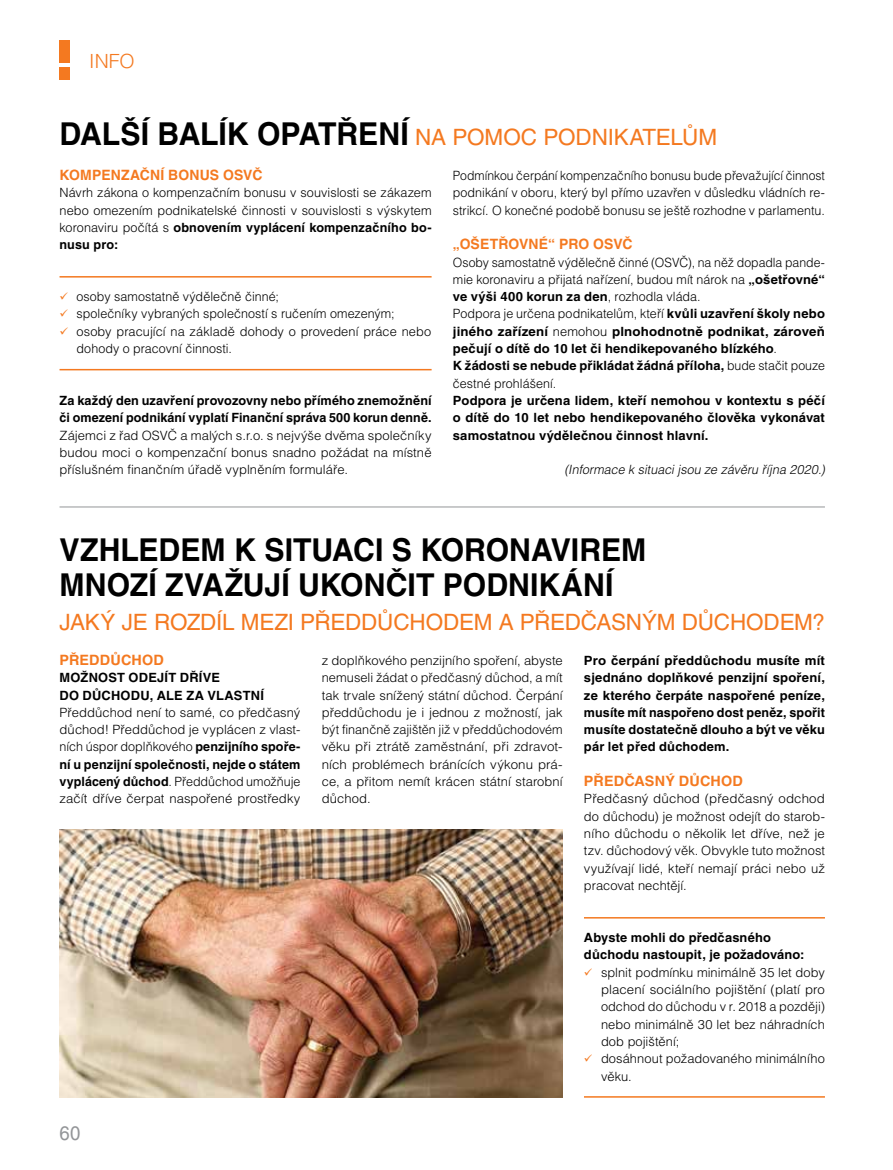
<style>
.page{position:relative;width:893px;height:1170px;background:#fff}
.page>*{position:absolute;margin:0;border:0;box-sizing:border-box;transform-origin:0 0}
.t1{font:700 31.5px/34.7px "Helvetica CE";color:#000;scale:.96 1}
.t2{font:22.5px "Helvetica CE";letter-spacing:-.01em;color:#f47920}
.t3{font:19.65px "Helvetica CE";color:#939598;scale:.94 1}
.t4{font:300 19.5px "Helvetica CE";color:#f47920}
.t5{font:700 14.25px "Helvetica CE";letter-spacing:.01em;color:#f47920}
.t6{font:300 12.75px/17.2px "Helvetica CE";letter-spacing:.005em;color:#000;text-align:justify}
.t7{font:300 12.75px/17.2px "Helvetica CE";letter-spacing:.005em;color:#000;text-align:justify;scale:.96 1}
.t8{font:700 12.75px/17.2px "Helvetica CE";letter-spacing:.01em;color:#000}
.t9{font:300 12.75px/17.2px "Helvetica CE";letter-spacing:.005em;color:#000;text-align:justify;scale:1.04 1}
.t10{font:700 12.75px/17.2px "Helvetica CE";letter-spacing:.01em;color:#000;text-align:justify;scale:1.04 1}
.t11{font:italic 300 12.75px "Helvetica CE";color:#000}
.s1{font-weight:700;font-size:31.5px;color:#000}
.s2{font-weight:700}
.s3{color:#f47920}
</style>
<div class="page">
<div style="left:60px;top:40px;width:10px;height:23px;background:#f47920"></div>
<div style="left:60px;top:67px;width:10px;height:13px;background:#f47920"></div>
<hr style="left:60px;top:506px;width:765px;height:1px;background:#939598">
<hr style="left:60px;top:276px;width:372px;height:1px;background:#f47920">
<hr style="left:60px;top:369px;width:372px;height:1px;background:#f47920">
<img style="left:60px;top:829px;width:503px;height:268px">
<hr style="left:584px;top:917px;width:241px;height:1px;background:#f47920">
<hr style="left:584px;top:1096px;width:241px;height:1px;background:#f47920">
<h3 class="t4" style="left:89px;top:50px;width:47px">INFO</h3>
<h2 class="t2" style="left:60px;top:124px;width:659px"><span class="s1">DALŠÍ BALÍK OPATŘENÍ</span> NA POMOC PODNIKATELŮM</h2>
<p class="t5" style="left:60px;top:166px;width:204px">KOMPENZAČNÍ BONUS OSVČ</p>
<p class="t6" style="left:60px;top:184px;width:374px">Návrh zákona o kompenzačním bonusu v souvislosti se zákazem nebo omezením podnikatelské činnosti v souvislosti s výskytem koronaviru počítá s <span class="s2">obnovením vyplácení kompenzačního bo&shy;nusu pro:</span></p>
<p class="t7" style="left:453px;top:167px;width:389px">Podmínkou čerpání kompenzačního bonusu bude převažující činnost podnikání v oboru, který byl přímo uzavřen v důsledku vládních re&shy;strikcí. O konečné podobě bonusu se ještě rozhodne v parlamentu.</p>
<p class="t5" style="left:453px;top:235px;width:181px">„OŠETŘOVNÉ“ PRO OSVČ</p>
<p class="t7" style="left:453px;top:253px;width:389px;text-align:left">Osoby samostatně výdělečně činné (OSVČ), na něž dopadla pande&shy;mie koronaviru a přijatá nařízení, budou mít nárok na <span class="s2">„ošetřovné“ ve výši 400 korun za den</span>, rozhodla vláda.<br>Podpora je určena podnikatelům, kteří <span class="s2">kvůli uzavření školy nebo jiného zařízení</span> nemohou <span class="s2">plnohodnotně podnikat, zároveň pečují o dítě do 10 let či hendikepovaného blízkého</span>.<br><span class="s2">K žádosti se nebude přikládat žádná příloha,</span> bude stačit pouze čestné prohlášení.</p>
<p class="t8" style="left:453px;top:392px;width:374px;text-align:justify">Podpora je určena lidem, kteří nemohou v kontextu s péčí o dítě do 10 let nebo hendikepovaného člověka vykonávat samostatnou výdělečnou činnost hlavní.</p>
<p class="t11" style="left:564px;top:462px;width:265px">(Informace k situaci jsou ze závěru října 2020.)</p>
<p class="t6" style="left:60px;top:288px;width:221px"><span class="s3">✓</span> osoby samostatně výdělečně činné;</p>
<p class="t6" style="left:60px;top:305px;width:337px"><span class="s3">✓</span> společníky vybraných společností s ručením omezeným;</p>
<p class="t6" style="left:77px;top:322px;width:356px;text-indent:-17px"><span class="s3">✓</span> osoby pracující na základě dohody o provedení práce nebo dohody o pracovní činnosti.</p>
<p class="t8" style="left:60px;top:392px;width:374px">Za každý den uzavření provozovny nebo přímého znemožnění či omezení podnikání vyplatí Finanční správa 500 korun denně.</p>
<p class="t6" style="left:60px;top:426px;width:374px">Zájemci z řad OSVČ a malých s.r.o. s nejvýše dvěma společníky budou moci o kompenzační bonus snadno požádat na místně příslušném finančním úřadě vyplněním formuláře.</p>
<h1 class="t1" style="left:60px;top:532px;width:613px">VZHLEDEM K SITUACI S KORONAVIREM<br>MNOZÍ ZVAŽUJÍ UKONČIT PODNIKÁNÍ</h1>
<h2 class="t2" style="left:60px;top:609px;width:767px">JAKÝ JE ROZDÍL MEZI PŘEDDŮCHODEM A PŘEDČASNÝM DŮCHODEM?</h2>
<p class="t5" style="left:60px;top:651px;width:106px">PŘEDDŮCHOD</p>
<p class="t8" style="left:60px;top:668px;width:206px">MOŽNOST ODEJÍT DŘÍVE<br>DO DŮCHODU, ALE ZA VLASTNÍ</p>
<p class="t6" style="left:60px;top:703px;width:242px">Předdůchod není to samé, co předčasný důchod! Předdůchod je vyplácen z vlast&shy;ních úspor doplňkového <span class="s2">penzijního spoře&shy;ní u penzijní společnosti, nejde o státem vyplácený důchod</span>. Předdůchod umožňuje začít dříve čerpat naspořené prostředky</p>
<p class="t6" style="left:322px;top:651px;width:242px">z doplňkového penzijního spoření, abyste nemuseli žádat o předčasný důchod, a mít tak trvale snížený státní důchod. Čerpání předdůchodu je i jednou z možností, jak být finančně zajištěn již v předdůchodovém věku při ztrátě zaměstnání, při zdravot&shy;ních problémech bránících výkonu prá&shy;ce, a přitom nemít krácen státní starobní důchod.</p>
<p class="t10" style="left:584px;top:651px;width:233px">Pro čerpání předdůchodu musíte mít sjednáno doplňkové penzijní spoření, ze kterého čerpáte naspořené peníze, musíte mít naspořeno dost peněz, spořit musíte dostatečně dlouho a být ve věku pár let před důchodem.</p>
<p class="t5" style="left:584px;top:772px;width:160px">PŘEDČASNÝ DŮCHOD</p>
<p class="t9" style="left:584px;top:790px;width:233px">Předčasný důchod (předčasný odchod do důchodu) je možnost odejít do starob&shy;ního důchodu o několik let dříve, než je tzv. důchodový věk. Obvykle tuto možnost využívají lidé, kteří nemají práci nebo už pracovat nechtějí.</p>
<p class="t8" style="left:584px;top:928px;width:222px">Abyste mohli do předčasného důchodu nastoupit, je požadováno:</p>
<p class="t6" style="left:601px;top:963px;width:225px;text-indent:-17px"><span class="s3">✓</span> splnit podmínku minimálně 35 let doby placení sociálního pojištění (platí pro odchod do důchodu v r. 2018 a později) nebo minimálně 30 let bez náhradních dob pojištění;</p>
<p class="t6" style="left:601px;top:1049px;width:225px;text-indent:-17px"><span class="s3">✓</span> dosáhnout požadovaného minimálního věku.</p>
<h3 class="t3" style="left:60px;top:1121px;width:24px">60</h3>
</div>
